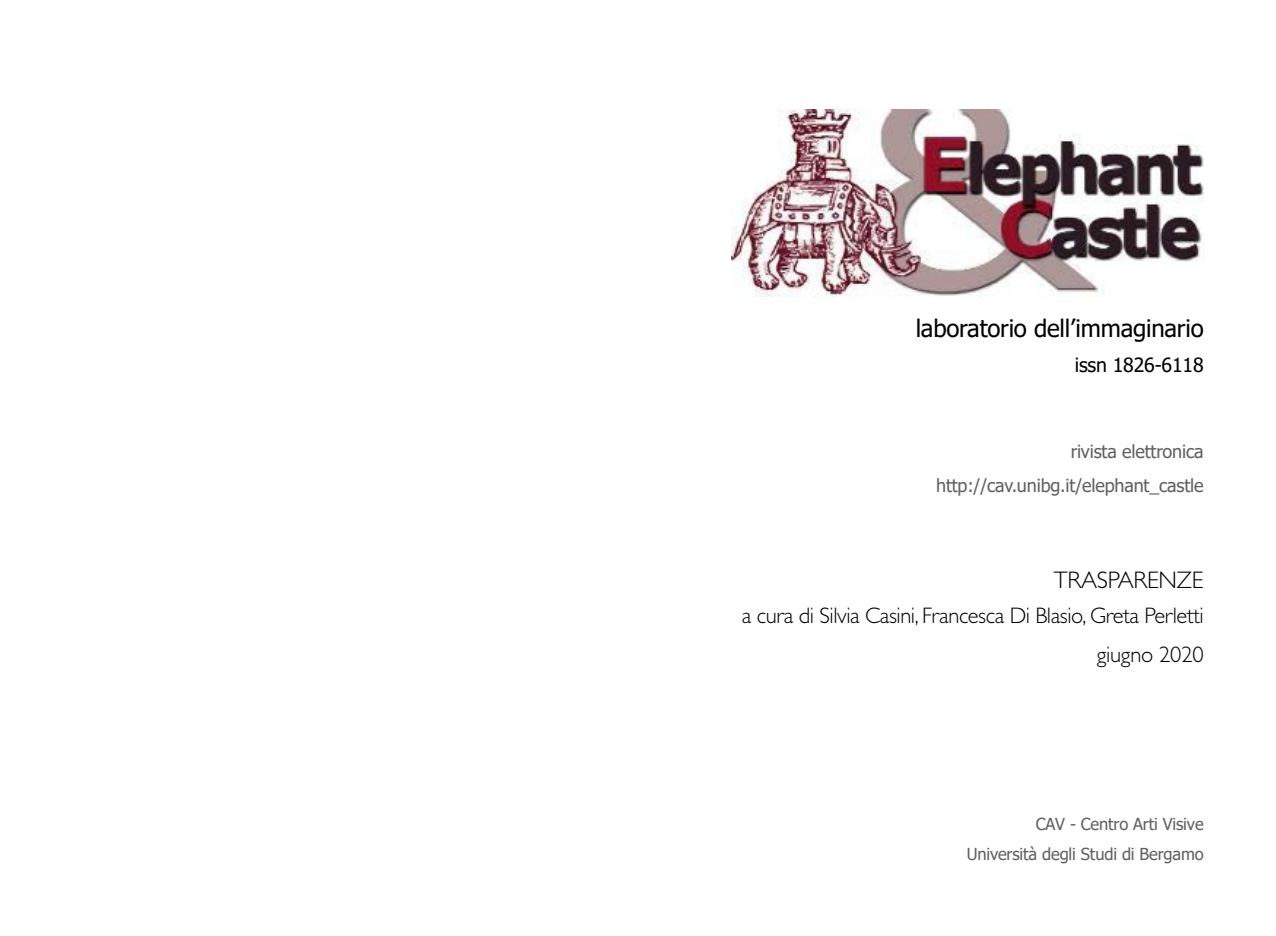
<style>
.page{position:relative;width:1276px;height:936px;background:#fff}
.page>*{position:absolute;margin:0;border:0;box-sizing:border-box;transform-origin:0 0}
.t1{font:24px "Tahoma";letter-spacing:-.01em;color:#000}
.t2{font:300 24px "Gill Sans";letter-spacing:-.01em;color:#000}
.t3{font:300 22.5px/39px "Gill Sans";letter-spacing:-.02em;color:#000;text-align:right}
.t4{font:19.5px "Tahoma";letter-spacing:-.01em;color:#000}
.t5{font:18px/34.5px "Tahoma";letter-spacing:-.01em;color:#606060;text-align:right}
.t6{font:16.5px/30px "Tahoma";letter-spacing:-.01em;color:#606060;text-align:right}
</style>
<div class="page">
<img style="left:731px;top:109px;width:472px;height:187px">
<p class="t1" style="left:915px;top:312px;width:289px">laboratorio dell’immaginario</p>
<p class="t4" style="left:1075px;top:352px;width:130px">issn 1826-6118</p>
<p class="t5" style="left:936px;top:434px;width:269px">rivista elettronica http://cav.unibg.it/elephant_castle</p>
<p class="t2" style="left:1054px;top:566px;width:151px">TRASPARENZE</p>
<p class="t3" style="left:742px;top:595px;width:463px">a cura di Silvia Casini, Francesca Di Blasio, Greta Perletti giugno 2020</p>
<p class="t6" style="left:966px;top:809px;width:238px">CAV - Centro Arti Visive<br>Università degli Studi di Bergamo</p>
</div>
